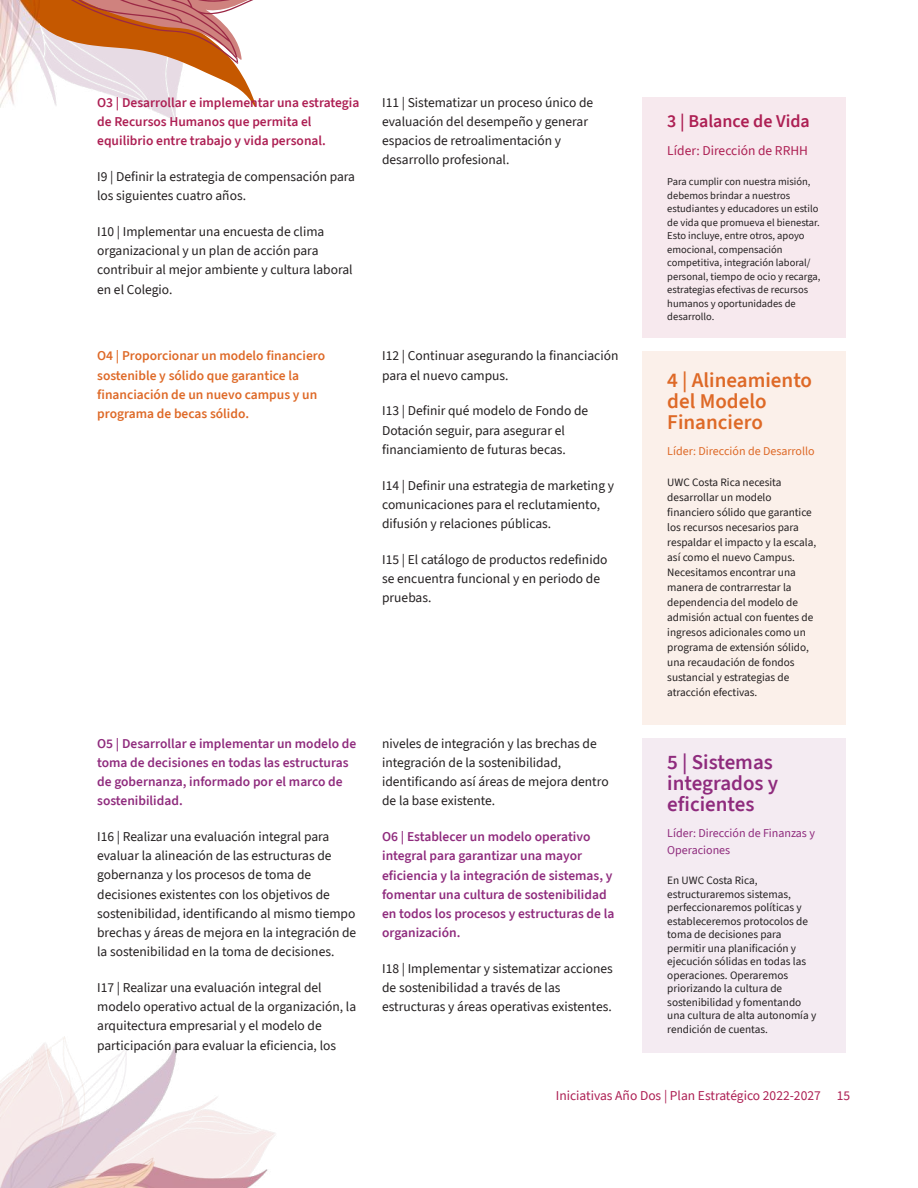
<style>
.page{position:relative;width:918px;height:1188px;background:#fff}
.page>*{position:absolute;margin:0;border:0;box-sizing:border-box;transform-origin:0 0}
.t1{font:600 21px/21px "Source Sans 3";color:#de6927}
.t2{font:600 21px/21px "Source Sans 3";color:#8f2b7d}
.t3{font:600 18px "Source Sans 3";color:#ad1f53}
.t4{font:13.5px/19.2px "Source Sans 3";color:#231f20}
.t5{font:600 13.5px/19.2px "Source Sans 3";color:#8f2b7d}
.t6{font:600 13.5px/19.2px "Source Sans 3";color:#de6927}
.t7{font:600 13.5px/19.2px "Source Sans 3";color:#ad1f53}
.t8{font:13.5px "Source Sans 3";color:#ad1f53}
.t9{font:12px/17.1px "Source Sans 3";color:#8f2b7d}
.t10{font:12px "Source Sans 3";color:#de6927}
.t11{font:11.25px/15px "Source Sans 3";color:#231f20}
.t12{font:10.5px/13.5px "Source Sans 3";color:#231f20}
</style>
<div class="page">
<img style="left:145px;top:107px;width:31px;height:13px">
<svg style="left:40px;top:0;width:216px;height:107px"></svg>
<img style="left:0;top:0;width:40px;height:108px">
<img style="left:0;top:1036px;width:275px;height:152px">
<div style="left:643px;top:738px;width:203px;height:315px;background:#f4ebf2"></div>
<div style="left:643px;top:351px;width:203px;height:374px;background:#fbf0ea"></div>
<div style="left:643px;top:97px;width:203px;height:240px;background:#f7e9ee"></div>
<p class="t7" style="left:97px;top:93px;width:264px">O3 | Desarrollar e implementar una estrategia de Recursos Humanos que permita el equilibrio entre trabajo y vida personal.</p>
<p class="t4" style="left:97px;top:167px;width:259px">I9 | Definir la estrategia de compensación para los siguientes cuatro años.</p>
<p class="t4" style="left:97px;top:222px;width:257px">I10 | Implementar una encuesta de clima organizacional y un plan de acción para contribuir al mejor ambiente y cultura laboral en el Colegio.</p>
<p class="t4" style="left:382px;top:93px;width:213px">I11 | Sistematizar un proceso único de evaluación del desempeño y generar espacios de retroalimentación y desarrollo profesional.</p>
<p class="t6" style="left:97px;top:346px;width:230px">O4 | Proporcionar un modelo financiero sostenible y sólido que garantice la financiación de un nuevo campus y un programa de becas sólido.</p>
<p class="t4" style="left:382px;top:346px;width:238px">I12 | Continuar asegurando la financiación para el nuevo campus.</p>
<p class="t4" style="left:382px;top:401px;width:208px">I13 | Definir qué modelo de Fondo de<br>Dotación seguir, para asegurar el financiamiento de futuras becas.</p>
<p class="t4" style="left:382px;top:475px;width:234px">I14 | Definir una estrategia de marketing y comunicaciones para el reclutamiento, difusión y relaciones públicas.</p>
<p class="t4" style="left:382px;top:550px;width:227px">I15 | El catálogo de productos redefinido se encuentra funcional y en periodo de pruebas.</p>
<p class="t5" style="left:97px;top:733px;width:261px">O5 | Desarrollar e implementar un modelo de toma de decisiones en todas las estructuras de gobernanza, informado por el marco de sostenibilidad.</p>
<p class="t4" style="left:97px;top:827px;width:261px">I16 | Realizar una evaluación integral para evaluar la alineación de las estructuras de gobernanza y los procesos de toma de decisiones existentes con los objetivos de sostenibilidad, identificando al mismo tiempo brechas y áreas de mejora en la integración de la sostenibilidad en la toma de decisiones.</p>
<p class="t4" style="left:97px;top:978px;width:260px">I17 | Realizar una evaluación integral del modelo operativo actual de la organización, la arquitectura empresarial y el modelo de participación para evaluar la eficiencia, los</p>
<p class="t4" style="left:382px;top:734px;width:228px">niveles de integración y las brechas de integración de la sostenibilidad, identificando así áreas de mejora dentro de la base existente.</p>
<p class="t5" style="left:382px;top:827px;width:234px">O6 | Establecer un modelo operativo integral para garantizar una mayor eficiencia y la integración de sistemas, y fomentar una cultura de sostenibilidad en todos los procesos y estructuras de la organización.</p>
<p class="t4" style="left:382px;top:959px;width:232px">I18 | Implementar y sistematizar acciones de sostenibilidad a través de las estructuras y áreas operativas existentes.</p>
<h2 class="t3" style="left:667px;top:109px;width:144px">3 | Balance de Vida</h2>
<p class="t8" style="left:667px;top:142px;width:142px">Líder: Dirección de RRHH</p>
<p class="t12" style="left:667px;top:175px;width:155px">Para cumplir con nuestra misión, debemos brindar a nuestros estudiantes y educadores un estilo de vida que promueva el bienestar.<br>Esto incluye, entre otros, apoyo emocional, compensación competitiva, integración laboral/ personal, tiempo de ocio y recarga, estrategias efectivas de recursos humanos y oportunidades de desarrollo.</p>
<h1 class="t1" style="left:667px;top:369px;width:146px">4 | Alineamiento del Modelo<br>Financiero</h1>
<p class="t10" style="left:667px;top:443px;width:149px">Líder: Dirección de Desarrollo</p>
<p class="t11" style="left:667px;top:475px;width:150px">UWC Costa Rica necesita desarrollar un modelo financiero sólido que garantice los recursos necesarios para respaldar el impacto y la escala, así como el nuevo Campus.<br>Necesitamos encontrar una manera de contrarrestar la dependencia del modelo de admisión actual con fuentes de ingresos adicionales como un programa de extensión sólido, una recaudación de fondos sustancial y estrategias de atracción efectivas.</p>
<h1 class="t2" style="left:667px;top:751px;width:112px">5 | Sistemas integrados y eficientes</h1>
<p class="t9" style="left:667px;top:824px;width:149px">Líder: Dirección de Finanzas y<br>Operaciones</p>
<p class="t11" style="left:667px;top:874px;width:150px;line-height:13.5px">En UWC Costa Rica, estructuraremos sistemas, perfeccionaremos políticas y estableceremos protocolos de toma de decisiones para permitir una planificación y ejecución sólidas en todas las operaciones. Operaremos priorizando la cultura de sostenibilidad y fomentando una cultura de alta autonomía y rendición de cuentas.</p>
<p class="t8" style="left:556px;top:1086px;width:296px">Iniciativas Año Dos | Plan Estratégico 2022-2027 15</p>
</div>
